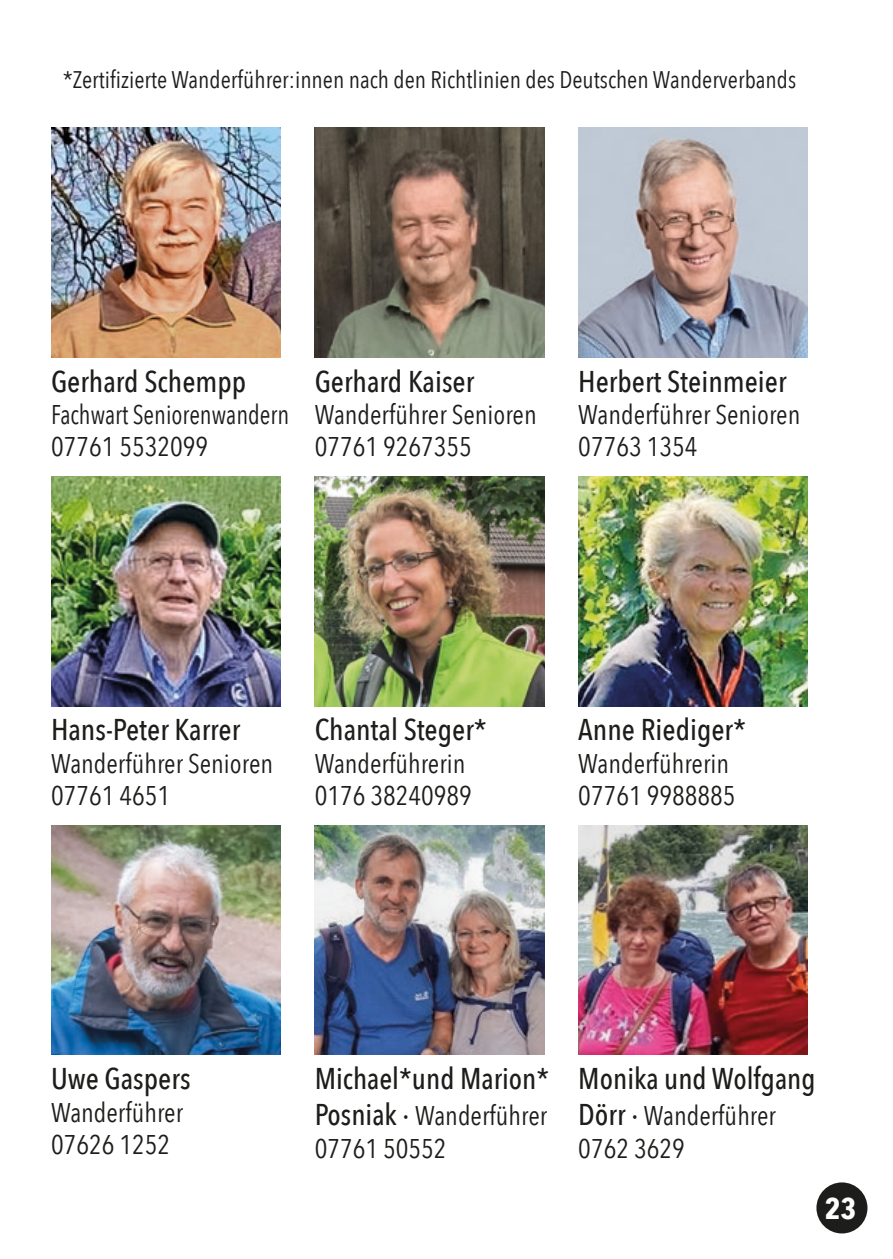
<style>
.page{position:relative;width:893px;height:1259px;background:#fff}
.page>*{position:absolute;margin:0;border:0;box-sizing:border-box;transform-origin:0 0}
.t1{font:500 30px "Avenir Next Condensed";color:#1d1d1b}
.t2{font:700 30px "Avenir Next Condensed";color:#fff}
.t3{font:27px "Avenir Next Condensed";color:#1d1d1b}
.t4{font:27px "Avenir Next Condensed";color:#1d1d1b;scale:.93 1}
.t5{font:24px "Avenir Next Condensed";color:#1d1d1b}
.s1{font-weight:500;font-size:30px}
</style>
<div class="page">
<div style="left:816px;top:1182px;width:51px;height:51px;background:#1d1d1b;border-radius:50%"></div>
<img style="left:51px;top:128px;width:230px;height:229px">
<img style="left:51px;top:476px;width:230px;height:230px">
<img style="left:315px;top:476px;width:229px;height:230px">
<img style="left:578px;top:476px;width:230px;height:230px">
<img style="left:51px;top:825px;width:230px;height:229px">
<img style="left:315px;top:825px;width:229px;height:229px">
<img style="left:578px;top:825px;width:230px;height:229px">
<img style="left:315px;top:128px;width:229px;height:229px">
<img style="left:578px;top:128px;width:230px;height:229px">
<p class="t5" style="left:63px;top:59px;width:735px">*Zertifizierte Wanderführer:innen nach den Richtlinien des Deutschen Wanderverbands</p>
<p class="t1" style="left:51px;top:363px;width:197px">Gerhard Schempp</p>
<p class="t4" style="left:51px;top:391px;width:258px">Fachwart Seniorenwandern</p>
<p class="t3" style="left:51px;top:424px;width:159px">07761 5532099</p>
<p class="t1" style="left:315px;top:363px;width:161px">Gerhard Kaiser</p>
<p class="t3" style="left:315px;top:391px;width:224px">Wanderführer Senioren</p>
<p class="t3" style="left:315px;top:424px;width:159px">07761 9267355</p>
<p class="t1" style="left:578px;top:363px;width:210px">Herbert Steinmeier</p>
<p class="t3" style="left:578px;top:391px;width:224px">Wanderführer Senioren</p>
<p class="t3" style="left:578px;top:424px;width:121px">07763 1354</p>
<p class="t1" style="left:51px;top:711px;width:191px">Hans-Peter Karrer</p>
<p class="t3" style="left:51px;top:740px;width:224px">Wanderführer Senioren</p>
<p class="t3" style="left:51px;top:772px;width:121px">07761 4651</p>
<p class="t1" style="left:315px;top:711px;width:174px">Chantal Steger*</p>
<p class="t3" style="left:315px;top:740px;width:152px">Wanderführerin</p>
<p class="t3" style="left:315px;top:772px;width:159px">0176 38240989</p>
<p class="t1" style="left:578px;top:711px;width:169px">Anne Riediger*</p>
<p class="t3" style="left:578px;top:740px;width:152px">Wanderführerin</p>
<p class="t3" style="left:578px;top:772px;width:159px">07761 9988885</p>
<p class="t1" style="left:51px;top:1060px;width:141px">Uwe Gaspers</p>
<p class="t3" style="left:51px;top:1089px;width:134px">Wanderführer</p>
<p class="t3" style="left:51px;top:1121px;width:121px">07626 1252</p>
<p class="t1" style="left:315px;top:1060px;width:236px">Michael*und Marion*</p>
<p class="t3" style="left:315px;top:1092px;width:234px"><span class="s1">Posniak ·</span> Wanderführer</p>
<p class="t3" style="left:315px;top:1125px;width:133px">07761 50552</p>
<p class="t1" style="left:578px;top:1060px;width:239px">Monika und Wolfgang</p>
<p class="t3" style="left:578px;top:1092px;width:199px"><span class="s1">Dörr ·</span> Wanderführer</p>
<p class="t3" style="left:578px;top:1125px;width:108px">0762 3629</p>
<p class="t2" style="left:825px;top:1189px;width:33px">23</p>
</div>
